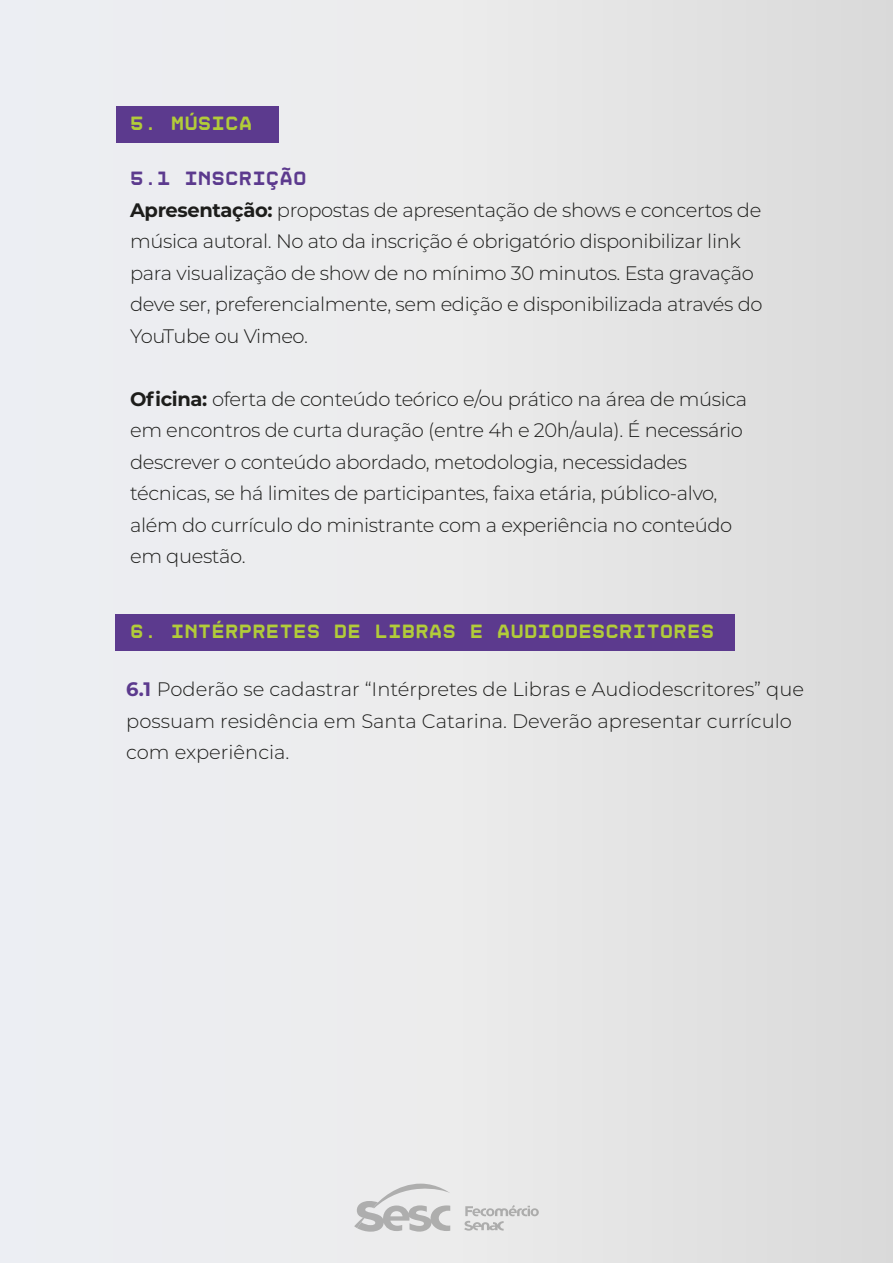
<style>
.page{position:relative;width:893px;height:1263px;background:#fff}
.page>*{position:absolute;margin:0;border:0;box-sizing:border-box;transform-origin:0 0}
.t1{font:300 19.5px/31.5px "Montserrat";letter-spacing:-.02em;color:#1d1d1b}
.t2{font:300 19.5px/31.5px "Montserrat";color:#1d1d1b}
.t3{font:700 19.5px "Disket Mono";color:#b2cc39}
.t4{font:700 19.5px "Disket Mono";color:#5c3a8e}
.s1{font-weight:700}
.s2{font-weight:700;color:#5c3a8e}
</style>
<div class="page">
<div style="left:0;top:0;width:893px;height:1263px;background:linear-gradient(to right,#f0f2f6,#dedddc)"></div>
<div style="left:116px;top:106px;width:162px;height:36px;background:#5c3a8e"></div>
<div style="left:116px;top:614px;width:619px;height:36px;background:#5c3a8e"></div>
<svg style="left:464px;top:1205px;width:75px;height:26px"></svg>
<svg style="left:354px;top:1183px;width:96px;height:49px"></svg>
<p class="t3" style="left:130px;top:111px;width:124px">5. MÚSICA</p>
<p class="t4" style="left:130px;top:166px;width:178px">5.1 INSCRIÇÃO</p>
<p class="t1" style="left:130px;top:193px;width:634px"><span class="s1">Apresentação:</span> propostas de apresentação de shows e concertos de música autoral. No ato da inscrição é obrigatório disponibilizar link para visualização de show de no mínimo 30 minutos. Esta gravação deve ser, preferencialmente, sem edição e disponibilizada através do YouTube ou Vimeo.</p>
<p class="t1" style="left:130px;top:382px;width:619px"><span class="s1">Oficina:</span> oferta de conteúdo teórico e/ou prático na área de música em encontros de curta duração (entre 4h e 20h/aula). É necessário descrever o conteúdo abordado, metodologia, necessidades técnicas, se há limites de participantes, faixa etária, público-alvo, além do currículo do ministrante com a experiência no conteúdo em questão.</p>
<p class="t3" style="left:130px;top:619px;width:586px">6. INTÉRPRETES DE LIBRAS E AUDIODESCRITORES</p>
<p class="t2" style="left:126px;top:673px;width:679px"><span class="s2">6.1</span> Poderão se cadastrar “Intérpretes de Libras e Audiodescritores” que possuam residência em Santa Catarina. Deverão apresentar currículo com experiência.</p>
</div>
